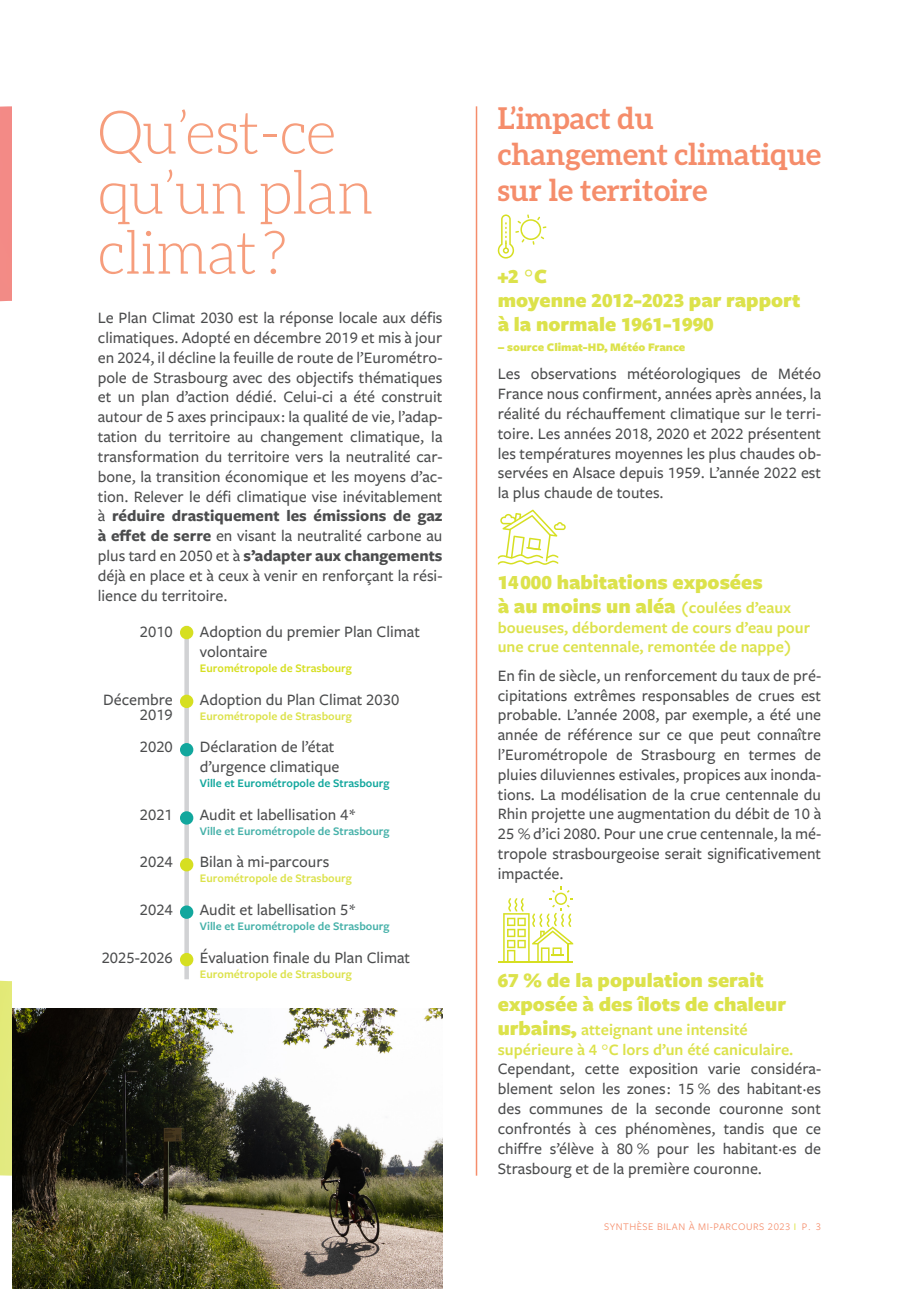
<style>
.page{position:relative;width:919px;height:1289px;background:#fff}
.page>*{position:absolute;margin:0;border:0;box-sizing:border-box;transform-origin:0 0}
.titre_01{font:300 60px/60px "Aleo";letter-spacing:-.02em;color:#f69d7c}
.GRAND_TITRE{font:700 30px/36px "Aleo";color:#f58d6b}
.labeur{font:900 21px/24px "Freight Sans Pro";color:#dce24b}
.labeur-2{font:500 16.5px/19.8px "Freight Sans Pro";color:#4b4c4d;text-align:justify}
.labeur-3{font:600 16.5px/19.8px "Freight Sans Pro";color:#dce24b}
.labeur-4{font:600 12px "Freight Sans Pro";color:#dce24b}
.labeur-5{font:600 12px "Freight Sans Pro";color:#46b1a9}
.labeur-6{font:600 12px "Freight Sans Pro";color:#12a79d}
.labeur-7{font:900 12px "Freight Sans Pro";color:#dce24b}
.labeur-8{font:600 12px "Freight Sans Pro";color:#d6df21}
.t1{font:10.5px "Freight Sans Pro";letter-spacing:.05em;color:#f58d6b}
.s1{font-weight:700}
.s2{font-weight:600;font-size:16.5px}
.s3{font-weight:900;font-size:21px}
.s4{color:#d6df21}
</style>
<div class="page">
<svg style="left:0;top:106px;width:13px;height:1069px"></svg>
<img style="left:13px;top:1008px;width:429px;height:280px">
<svg style="left:497px;top:214px;width:49px;height:44px"></svg>
<svg style="left:497px;top:509px;width:68px;height:56px"></svg>
<hr style="left:497px;top:961px;width:75px;height:1px;background:#d6df21">
<svg style="left:503px;top:886px;width:70px;height:76px"></svg>
<hr style="left:475px;top:106px;width:2px;height:1069px;background:#f58d6b">
<div style="left:184px;top:626px;width:5px;height:353px;background:#d1d2d4"></div>
<div style="left:180px;top:626px;width:13px;height:13px;background:#d6df21;border-radius:50%"></div>
<div style="left:180px;top:694px;width:13px;height:14px;background:#d6df21;border-radius:50%"></div>
<div style="left:180px;top:743px;width:13px;height:13px;background:#12a79d;border-radius:50%"></div>
<div style="left:180px;top:811px;width:13px;height:13px;background:#12a79d;border-radius:50%"></div>
<div style="left:180px;top:905px;width:13px;height:13px;background:#12a79d;border-radius:50%"></div>
<div style="left:180px;top:858px;width:13px;height:13px;background:#d6df21;border-radius:50%"></div>
<div style="left:180px;top:952px;width:13px;height:14px;background:#d6df21;border-radius:50%"></div>
<p class="titre_01" style="left:98px;top:102px;width:278px">Qu’est-ce qu’un plan climat?</p>
<p class="labeur-2" style="left:98px;top:307px;width:346px">Le Plan Climat 2030 est la réponse locale aux défis climatiques. Adopté en décembre 2019 et mis à jour en 2024, il décline la feuille de route de l’Eurométro&shy;pole de Strasbourg avec des objectifs thématiques et un plan d’action dédié. Celui-ci a été construit autour de 5 axes principaux : la qualité de vie, l’adap&shy;tation du territoire au changement climatique, la transformation du territoire vers la neutralité car&shy;bone, la transition économique et les moyens d’ac&shy;tion. Relever le défi climatique vise inévitablement à <span class="s1">réduire drastiquement les émissions de gaz à effet de serre</span> en visant la neutralité carbone au plus tard en 2050 et à <span class="s1">s’adapter aux changements </span>déjà en place et à ceux à venir en renforçant la rési&shy;lience du territoire.</p>
<p class="labeur-2" style="left:140px;top:621px;width:34px">2010</p>
<p class="labeur-2" style="left:200px;top:621px;width:221px">Adoption du premier Plan Climat volontaire</p>
<p class="labeur-8" style="left:200px;top:660px;width:153px">Eurométropole de Strasbourg</p>
<p class="labeur-2" style="left:103px;top:689px;width:71px">Décembre</p>
<p class="labeur-2" style="left:200px;top:689px;width:201px">Adoption du Plan Climat 2030</p>
<p class="labeur-2" style="left:140px;top:704px;width:34px">2019</p>
<p class="labeur-4" style="left:200px;top:707px;width:153px">Eurométropole de Strasbourg</p>
<p class="labeur-2" style="left:140px;top:736px;width:34px">2020</p>
<p class="labeur-2" style="left:200px;top:736px;width:141px">Déclaration de l’état d’urgence climatique</p>
<p class="labeur-6" style="left:200px;top:775px;width:191px">Ville et Eurométropole de Strasbourg</p>
<p class="labeur-2" style="left:140px;top:803px;width:34px">2021</p>
<p class="labeur-2" style="left:200px;top:803px;width:158px">Audit et labellisation 4*</p>
<p class="labeur-5" style="left:200px;top:822px;width:191px">Ville et Eurométropole de Strasbourg</p>
<p class="labeur-2" style="left:140px;top:851px;width:34px">2024</p>
<p class="labeur-2" style="left:200px;top:851px;width:131px">Bilan à mi-parcours</p>
<p class="labeur-4" style="left:200px;top:870px;width:153px">Eurométropole de Strasbourg</p>
<p class="labeur-2" style="left:140px;top:899px;width:34px">2024</p>
<p class="labeur-2" style="left:200px;top:899px;width:158px">Audit et labellisation 5*</p>
<p class="labeur-5" style="left:200px;top:917px;width:191px">Ville et Eurométropole de Strasbourg</p>
<p class="labeur-2" style="left:102px;top:946px;width:73px">2025-2026</p>
<p class="labeur-2" style="left:200px;top:946px;width:212px">Évaluation finale du Plan Climat</p>
<p class="labeur-4" style="left:200px;top:965px;width:153px">Eurométropole de Strasbourg</p>
<p class="GRAND_TITRE" style="left:497px;top:100px;width:325px">L’impact du changement climatique sur le territoire</p>
<p class="labeur" style="left:497px;top:263px;width:304px">+2 °C<br>moyenne 2012-2023 par rapport à la normale 1961-1990</p>
<p class="labeur-7" style="left:497px;top:339px;width:189px">– source Climat-HD, Météo France</p>
<p class="labeur-2" style="left:497px;top:363px;width:325px">Les observations météorologiques de Météo France nous confirment, années après années, la réalité du réchauffement climatique sur le terri&shy;toire. Les années 2018, 2020 et 2022 présentent les températures moyennes les plus chaudes ob&shy;servées en Alsace depuis 1959. L’année 2022 est la plus chaude de toutes.</p>
<p class="labeur" style="left:497px;top:569px;width:294px">14 000 habitations exposées<br>à au moins un aléa <span class="s2">(coulées d’eaux</span></p>
<p class="labeur-3" style="left:497px;top:616px;width:314px">boueuses, débordement de cours d’eau pour une crue centennale, remontée de nappe)</p>
<p class="labeur-2" style="left:497px;top:665px;width:325px">En fin de siècle, un renforcement du taux de pré&shy;cipitations extrêmes responsables de crues est probable. L’année 2008, par exemple, a été une année de référence sur ce que peut connaître l’Eurométropole de Strasbourg en termes de pluies diluviennes estivales, propices aux inonda&shy;tions. La modélisation de la crue centennale du Rhin projette une augmentation du débit de 10 à 25 % d’ici 2080. Pour une crue centennale, la mé&shy;tropole strasbourgeoise serait significativement impactée.</p>
<p class="labeur" style="left:497px;top:967px;width:290px">67 % de la population serait exposée à des îlots de chaleur</p>
<p class="labeur-3" style="left:497px;top:1018px;width:297px"><span class="s3">urbains,</span> atteignant une intensité supérieure à 4 °C lors d’un été caniculaire.</p>
<p class="labeur-2" style="left:497px;top:1058px;width:325px">Cependant, cette exposition varie considéra&shy;blement selon les zones : 15 % des habitant·es des communes de la seconde couronne sont confrontés à ces phénomènes, tandis que ce chiffre s’élève à 80 % pour les habitant·es de Strasbourg et de la première couronne.</p>
<p class="t1" style="left:604px;top:1219px;width:219px">SYNTHÈSE BILAN À MI-PARCOURS 2023 <span class="s4">I</span> P. 3</p>
</div>
